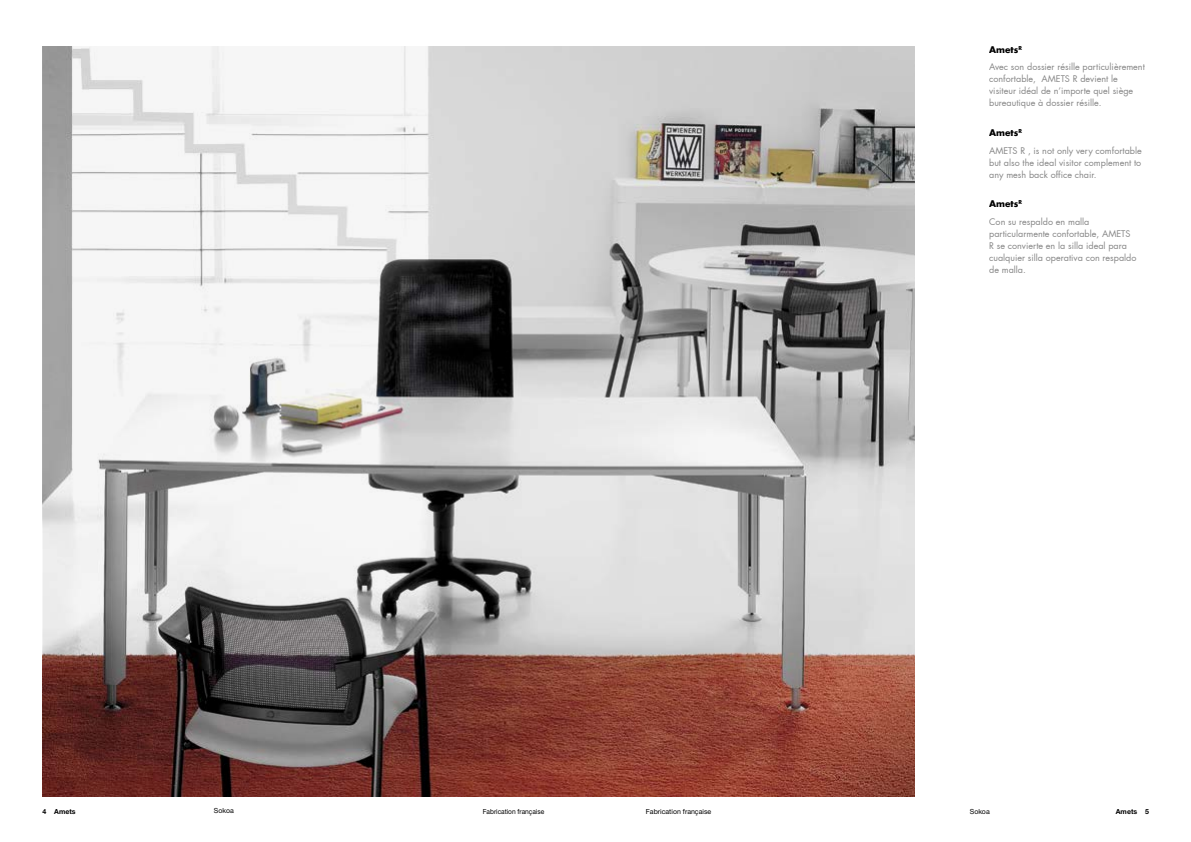
<style>
.page{position:relative;width:1191px;height:842px;background:#fff}
.page>*{position:absolute;margin:0;border:0;box-sizing:border-box;transform-origin:0 0}
.t1{font:9px/12px "Futura";color:#878787}
.t2{font:700 9px "Futura Std";color:#000}
.t3{font:7px "Helvetica Neue LT Std";color:#000}
.t4{font:7px "Helvetica Neue LT Std";color:#000;scale:.94 1}
.t5{font:700 7px "Helvetica Neue";color:#000}
</style>
<div class="page">
<img style="left:43px;top:46px;width:871px;height:751px">
<p class="t2" style="left:989px;top:43px;width:34px">Amets<sup>R</sup></p>
<p class="t1" style="left:989px;top:61px;width:157px">Avec son dossier résille particulièrement confortable, AMETS R devient le visiteur idéal de n’importe quel siège bureautique à dossier résille.</p>
<p class="t2" style="left:989px;top:127px;width:34px">Amets<sup>R</sup></p>
<p class="t1" style="left:989px;top:145px;width:154px;text-align:justify">AMETS R , is not only very comfortable but also the ideal visitor complement to any mesh back office chair.</p>
<p class="t2" style="left:989px;top:198px;width:34px">Amets<sup>R</sup></p>
<p class="t1" style="left:989px;top:216px;width:149px">Con su respaldo en malla particularmente confortable, AMETS<br>R se convierte en la silla ideal para cualquier silla operativa con respaldo de malla.</p>
<p class="t5" style="left:43px;top:807px;width:35px">4 Amets</p>
<p class="t3" style="left:214px;top:806px;width:21px">Sokoa</p>
<p class="t4" style="left:483px;top:807px;width:67px">Fabrication française</p>
<p class="t3" style="left:646px;top:807px;width:67px">Fabrication française</p>
<p class="t3" style="left:969px;top:807px;width:21px">Sokoa</p>
<p class="t5" style="left:1115px;top:807px;width:35px">Amets 5</p>
</div>
